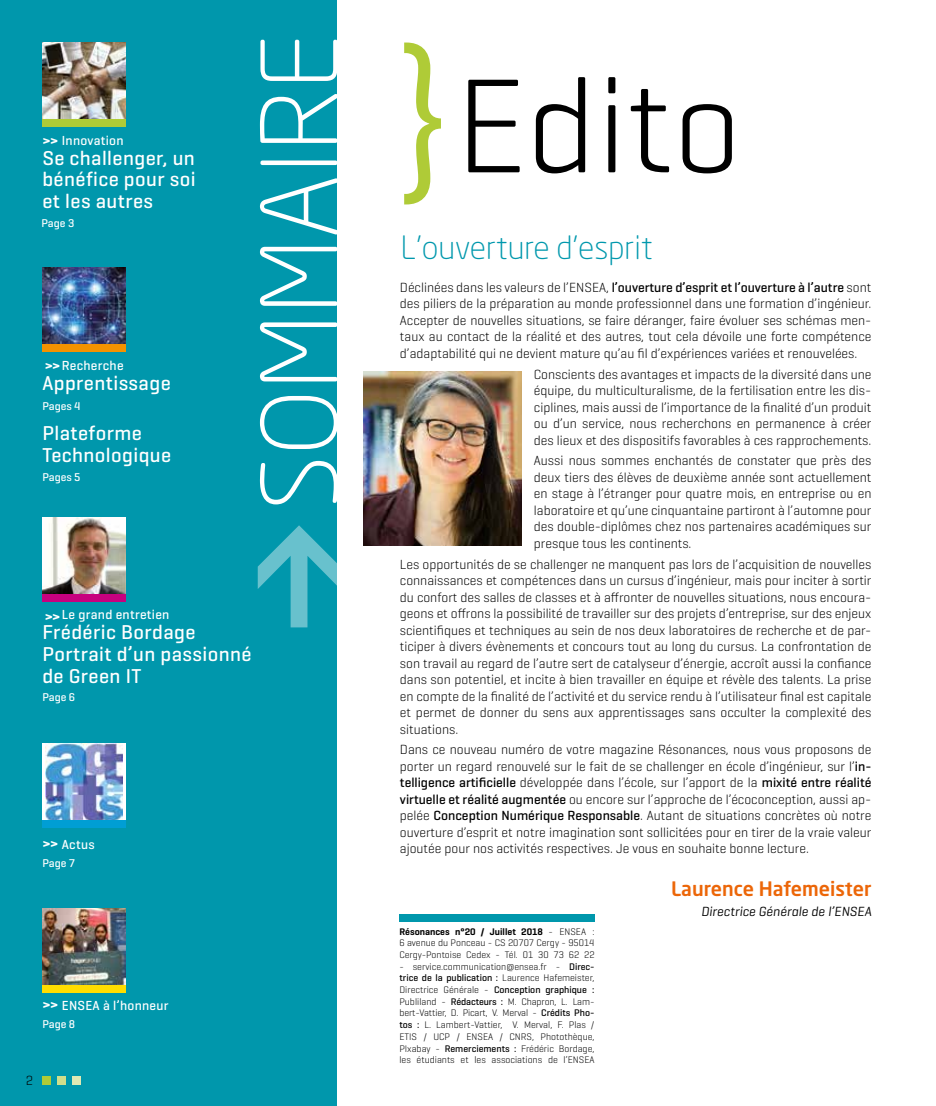
<style>
.page{position:relative;width:936px;height:1106px;background:#fff}
.page>*{position:absolute;margin:0;border:0;box-sizing:border-box;transform-origin:0 0}
.t1{font:300 136.2px "Geogrotesque";letter-spacing:-.005em;color:#000}
.t2{font:300 103.5px "Neo Sans Std";color:#fff}
.t3{font:300 31.8px "Neo Sans Std";color:#0098ad}
.t4{font:500 20.4px/21.8px "Geogrotesque";letter-spacing:.02em;color:#fff}
.t5{font:500 19.65px "Neo Sans Std";color:#ec6608}
.t6{font:300 13.5px/16.5px "Geogrotesque";color:#000;text-align:justify}
.t7{font:italic 13.5px "Geogrotesque";color:#000}
.t8{font:500 13.35px "Geogrotesque";letter-spacing:.02em;color:#fff}
.t9{font:600 12.9px "Geogrotesque";color:#fff}
.t10{font:500 11.55px "Geogrotesque";color:#fff}
.t11{font:300 9.75px/11.7px "Geogrotesque";color:#000;text-align:justify}
.s1{font-weight:500}
.s2{font-weight:600}
</style>
<div class="page">
<div style="left:0;top:0;width:336px;height:1106px;background:#0097ac"></div>
<div style="left:399px;top:913px;width:195px;height:8px;background:#0097ac"></div>
<svg style="left:258px;top:525px;width:79px;height:102px"></svg>
<img style="left:364px;top:371px;width:157px;height:174px">
<img style="left:42px;top:43px;width:83px;height:76px">
<div style="left:42px;top:119px;width:83px;height:8px;background:#afcb37"></div>
<img style="left:42px;top:268px;width:83px;height:76px">
<div style="left:42px;top:344px;width:83px;height:8px;background:#f39200"></div>
<img style="left:42px;top:517px;width:83px;height:77px">
<div style="left:42px;top:594px;width:83px;height:7px;background:#c7017f"></div>
<img style="left:42px;top:908px;width:83px;height:77px">
<div style="left:42px;top:985px;width:83px;height:7px;background:#fd0"></div>
<svg style="left:42px;top:743px;width:83px;height:77px"></svg>
<img style="left:46px;top:743px;width:76px;height:77px">
<div style="left:42px;top:820px;width:83px;height:8px;background:#009ed4"></div>
<div style="left:72px;top:1076px;width:8px;height:8px;background:#dfe9b4"></div>
<div style="left:57px;top:1076px;width:8px;height:8px;background:#d0de8b"></div>
<div style="left:43px;top:1076px;width:8px;height:8px;background:#afcb37"></div>
<svg style="left:404px;top:43px;width:37px;height:161px"></svg>
<p class="t9" style="left:37px;top:144px;width:8px;rotate:-90deg">v</p>
<p class="t9" style="left:45px;top:144px;width:8px;rotate:-90deg">v</p>
<p class="t8" style="left:62px;top:132px;width:63px">Innovation</p>
<h3 class="t4" style="left:42px;top:146px;width:155px;text-align:justify">Se challenger, un bénéfice pour soi et les autres</h3>
<p class="t10" style="left:41px;top:215px;width:34px">Page 3</p>
<p class="t9" style="left:40px;top:369px;width:8px;rotate:-90deg">v</p>
<p class="t9" style="left:47px;top:369px;width:8px;rotate:-90deg">v</p>
<p class="t8" style="left:62px;top:357px;width:63px">Recherche</p>
<h3 class="t4" style="left:42px;top:371px;width:130px">Apprentissage</h3>
<h3 class="t4" style="left:42px;top:422px;width:130px">Plateforme<br>Technologique</h3>
<p class="t10" style="left:42px;top:399px;width:40px">Pages 4</p>
<p class="t10" style="left:42px;top:469px;width:40px">Pages 5</p>
<h2 class="t2" style="left:238px;top:510px;width:477px;rotate:-90deg">SOMMAIRE</h2>
<p class="t8" style="left:62px;top:606px;width:109px">Le grand entretien</p>
<h3 class="t4" style="left:42px;top:621px;width:211px">Frédéric Bordage<br>Portrait d’un passionné de Green IT</h3>
<p class="t10" style="left:42px;top:689px;width:34px">Page 6</p>
<p class="t9" style="left:40px;top:619px;width:8px;rotate:-90deg">v</p>
<p class="t9" style="left:47px;top:619px;width:8px;rotate:-90deg">v</p>
<p class="t9" style="left:37px;top:846px;width:8px;rotate:-90deg">v</p>
<p class="t9" style="left:45px;top:846px;width:8px;rotate:-90deg">v</p>
<p class="t8" style="left:62px;top:835px;width:34px">Actus</p>
<p class="t10" style="left:42px;top:855px;width:34px">Page 7</p>
<p class="t9" style="left:37px;top:1008px;width:8px;rotate:-90deg">v</p>
<p class="t9" style="left:45px;top:1008px;width:8px;rotate:-90deg">v</p>
<p class="t8" style="left:62px;top:997px;width:108px">ENSEA à l’honneur</p>
<p class="t10" style="left:42px;top:1017px;width:34px">Page 8</p>
<p class="t6" style="left:26px;top:1071px;width:9px">2</p>
<h1 class="t1" style="left:455px;top:41px;width:288px">Edito</h1>
<h3 class="t3" style="left:401px;top:228px;width:253px">L’ouverture d’esprit</h3>
<p class="t6" style="left:400px;top:278px;width:473px">Déclinées dans les valeurs de l’ENSEA, <span class="s1">l’ouverture d’esprit et l’ouverture à l’autre</span> sont des piliers de la préparation au monde professionnel dans une formation d’ingénieur.<br>Accepter de nouvelles situations, se faire déranger, faire évoluer ses schémas men&shy;taux au contact de la réalité et des autres, tout cela dévoile une forte compétence d’adaptabilité qui ne devient mature qu’au fil d’expériences variées et renouvelées.</p>
<p class="t6" style="left:534px;top:365px;width:339px">Conscients des avantages et impacts de la diversité dans une équipe, du multiculturalisme, de la fertilisation entre les dis&shy;ciplines, mais aussi de l’importance de la finalité d’un produit ou d’un service, nous recherchons en permanence à créer des lieux et des dispositifs favorables à ces rapprochements.</p>
<p class="t6" style="left:534px;top:452px;width:339px">Aussi nous sommes enchantés de constater que près des deux tiers des élèves de deuxième année sont actuellement en stage à l’étranger pour quatre mois, en entreprise ou en laboratoire et qu’une cinquantaine partiront à l’automne pour des double-diplômes chez nos partenaires académiques sur presque tous les continents.</p>
<p class="t6" style="left:400px;top:555px;width:473px">Les opportunités de se challenger ne manquent pas lors de l’acquisition de nouvelles connaissances et compétences dans un cursus d’ingénieur, mais pour inciter à sortir du confort des salles de classes et à affronter de nouvelles situations, nous encoura&shy;geons et offrons la possibilité de travailler sur des projets d’entreprise, sur des enjeux scientifiques et techniques au sein de nos deux laboratoires de recherche et de par&shy;ticiper à divers évènements et concours tout au long du cursus. La confrontation de son travail au regard de l’autre sert de catalyseur d’énergie, accroît aussi la confiance dans son potentiel, et incite à bien travailler en équipe et révèle des talents. La prise en compte de la finalité de l’activité et du service rendu à l’utilisateur final est capitale et permet de donner du sens aux apprentissages sans occulter la complexité des situations.</p>
<p class="t6" style="left:400px;top:741px;width:473px">Dans ce nouveau numéro de votre magazine Résonances, nous vous proposons de porter un regard renouvelé sur le fait de se challenger en école d’ingénieur, sur l’<span class="s1">in&shy;telligence artificielle</span> développée dans l’école, sur l’apport de la <span class="s1">mixité entre réalité virtuelle et réalité augmentée</span> ou encore sur l’approche de l’écoconception, aussi ap&shy;pelée <span class="s1">Conception Numérique Responsable</span>. Autant de situations concrètes où notre ouverture d’esprit et notre imagination sont sollicitées pour en tirer de la vraie valeur ajoutée pour nos activités respectives. Je vous en souhaite bonne lecture.</p>
<h3 class="t5" style="left:671px;top:876px;width:202px">Laurence Hafemeister</h3>
<p class="t11" style="left:399px;top:925px;width:197px"><span class="s2">Résonances n°20 / Juillet 2018</span> - ENSEA :<br>6 avenue du Ponceau - CS 20707 Cergy - 95014<br>Cergy-Pontoise Cedex - Tél. 01 30 73 62 22</p>
<p class="t11" style="left:399px;top:960px;width:197px">- service.communication@ensea.fr - <span class="s1">Direc&shy;trice de la publication :</span> Laurence Hafemeister, Directrice Générale - <span class="s1">Conception graphique :<br></span>Publiland - <span class="s1">Rédacteurs :</span> M. Chapron, L. Lam&shy;bert-Vattier, D. Picart, V. Merval - <span class="s1">Crédits Pho&shy;tos :</span> L. Lambert-Vattier, V. Merval, F. Plas / ETIS / UCP / ENSEA / CNRS, Photothèque, PIxabay - <span class="s1">Remerciements :</span> Frédéric Bordage, les étudiants et les associations de l’ENSEA</p>
<p class="t7" style="left:701px;top:903px;width:172px">Directrice Générale de l’ENSEA</p>
</div>
